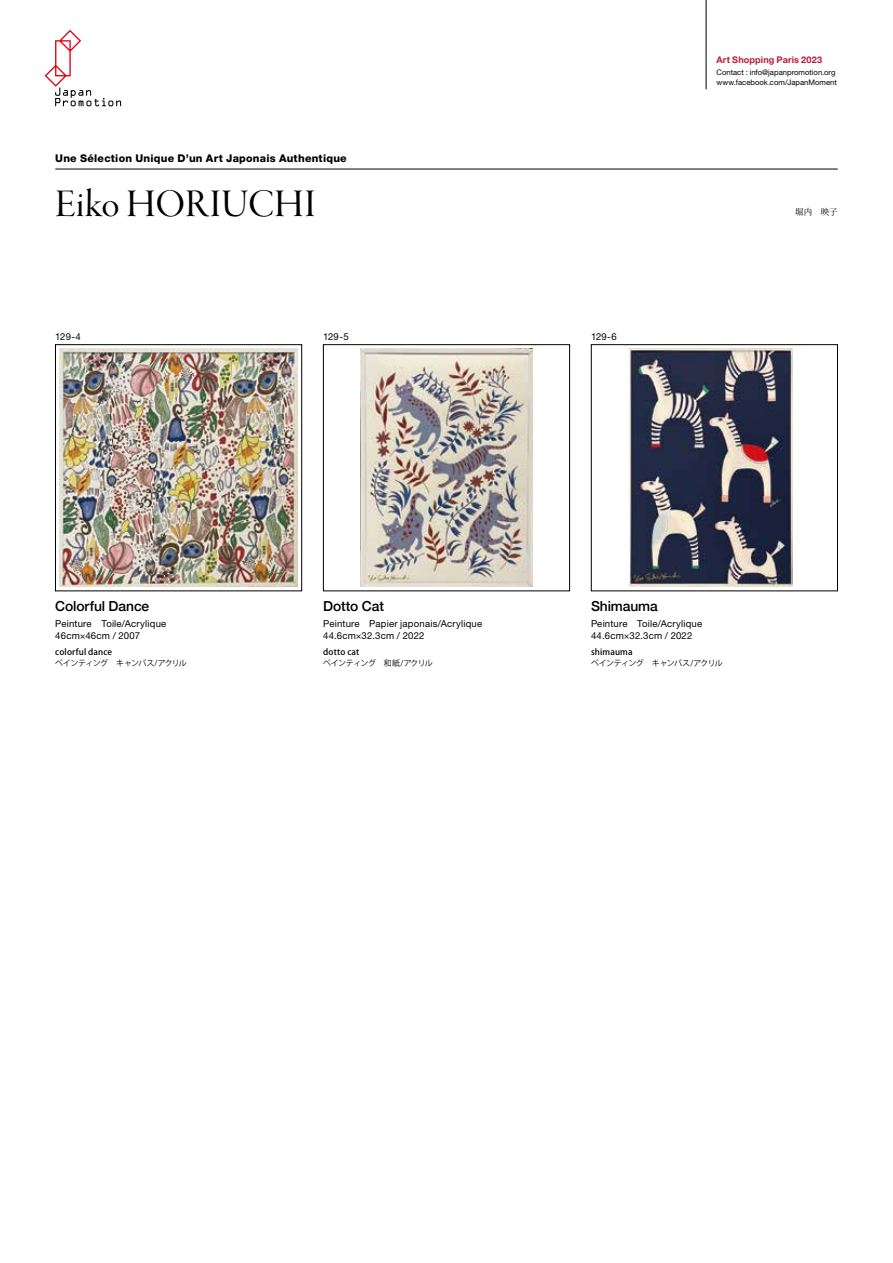
<style>
.page{position:relative;width:893px;height:1263px;background:#fff}
.page>*{position:absolute;margin:0;border:0;box-sizing:border-box;transform-origin:0 0}
.t1{font:40.35px "Garamond Premr Pro Disp";color:#000}
.t2{font:500 13.8px "Helvetica Neue";letter-spacing:-.005em;color:#000}
.t3{font:800 10.65px "Helvetica Neue";letter-spacing:.02em;color:#000}
.t4{font:9.6px/12.3px "Helvetica Neue";letter-spacing:.02em;color:#000}
.t5{font:700 9.15px "Helvetica Neue";letter-spacing:.015em;color:#b81a3a}
.t6{font:500 8.55px "Koz Go Pr 6 N";letter-spacing:.02em;color:#000}
.t7{font:8.55px "Koz Min Pr 6 N";color:#000}
.t8{font:7.95px "Koz Go Pr 6 N";letter-spacing:-.07em;color:#000}
.t9{font:7.65px/10.1px "Helvetica Neue";letter-spacing:.005em;color:#000}
</style>
<div class="page">
<svg style="left:45px;top:30px;width:76px;height:76px"></svg>
<hr style="left:55px;top:169px;width:783px;height:1px;background:#000">
<hr style="left:706px;top:0;width:1px;height:89px;background:#000">
<img style="left:60px;top:349px;width:238px;height:238px">
<div style="left:55px;top:344px;width:247px;height:247px;border:1px solid #000"></div>
<img style="left:360px;top:349px;width:173px;height:238px">
<div style="left:323px;top:344px;width:247px;height:247px;border:1px solid #000"></div>
<img style="left:629px;top:349px;width:164px;height:238px">
<div style="left:591px;top:344px;width:247px;height:247px;border:1px solid #000"></div>
<p class="t3" style="left:55px;top:152px;width:293px">Une Sélection Unique D’un Art Japonais Authentique</p>
<h1 class="t1" style="left:55px;top:181px;width:262px">Eiko HORIUCHI</h1>
<p class="t4" style="left:55px;top:330px;width:27px">129-4</p>
<p class="t4" style="left:323px;top:330px;width:27px">129-5</p>
<h2 class="t2" style="left:55px;top:595px;width:96px">Colorful Dance</h2>
<p class="t4" style="left:55px;top:617px;width:113px">Peinture Toile/Acrylique<br>46cm×46cm / 2007</p>
<p class="t6" style="left:55px;top:647px;width:58px">colorful dance</p>
<p class="t8" style="left:55px;top:659px;width:133px">ペインティング　キャンバス/アクリル</p>
<h2 class="t2" style="left:323px;top:595px;width:63px">Dotto Cat</h2>
<p class="t4" style="left:323px;top:617px;width:161px">Peinture Papier japonais/Acrylique<br>44.6cm×32.3cm / 2022</p>
<p class="t6" style="left:323px;top:647px;width:38px">dotto cat</p>
<p class="t8" style="left:323px;top:659px;width:111px">ペインティング　和紙/アクリル</p>
<p class="t5" style="left:716px;top:53px;width:107px">Art Shopping Paris 2023</p>
<p class="t9" style="left:716px;top:67px;width:122px">Contact : info@japanpromotion.org www.facebook.com/JapanMoment</p>
<p class="t4" style="left:591px;top:330px;width:27px">129-6</p>
<p class="t7" style="left:795px;top:207px;width:44px">堀内　映子</p>
<h2 class="t2" style="left:591px;top:595px;width:68px">Shimauma</h2>
<p class="t4" style="left:591px;top:617px;width:113px">Peinture Toile/Acrylique<br>44.6cm×32.3cm / 2022</p>
<p class="t6" style="left:591px;top:647px;width:43px">shimauma</p>
<p class="t8" style="left:591px;top:659px;width:133px">ペインティング　キャンバス/アクリル</p>
</div>
